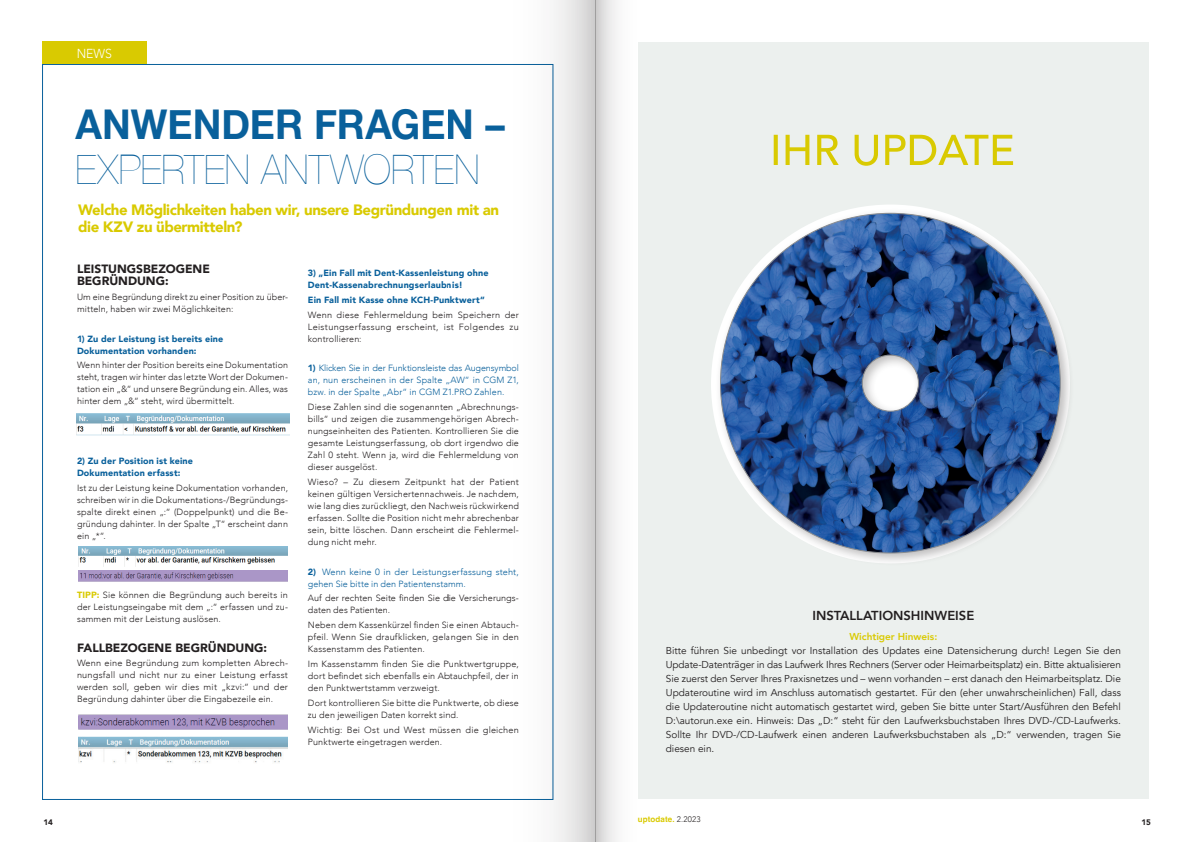
<style>
.page{position:relative;width:1191px;height:842px;background:#fff}
.page>*{position:absolute;margin:0;border:0;box-sizing:border-box;transform-origin:0 0}
.t1{font:200 41px "Helvetica Neue";color:#09609b;scale:.94 1}
.t2{font:700 41px "Helvetica Neue";color:#09609b;scale:.94 1}
.t3{font:900 15px/17px "Avenir";letter-spacing:-.025em;color:#d9ca01}
.t4{font:800 13px "Avenir";color:#231f20}
.t5{font:300 13px "Avenir";color:#fff;scale:.94 1}
.t6{font:900 12px/12px "Avenir";color:#231f20}
.t7{font:10px/14px "Avenir";color:#231f20;text-align:justify}
.t8{font:800 10px "Avenir";color:#d9ca01}
.t9{font:300 9px/12px "Avenir";letter-spacing:.015em;color:#231f20;text-align:justify}
.t10{font:900 9px/12px "Avenir";letter-spacing:.015em;color:#09609b}
.t11{font:300 9px/12px "Avenir";letter-spacing:.01em;color:#09609b;text-align:justify}
.t12{font:700 8px "Helvetica";letter-spacing:.015em;color:#d9ca01}
.t13{font:900 8px "Avenir";color:#231f20}
.s1{font-weight:900;color:#d9ca01}
.s2{font-weight:900}
.s3{font-family:"Avenir";font-weight:300;color:#231f20}
</style>
<div class="page">
<div style="left:638px;top:43px;width:510px;height:756px;background:#ecf0ee"></div>
<div style="left:714px;top:207px;width:360px;height:360px;background:#231f20;opacity:.3"></div>
<svg style="left:720px;top:213px;width:340px;height:340px"></svg>
<svg style="left:773px;top:135px;width:240px;height:31px"></svg>
<div style="left:42px;top:41px;width:105px;height:23px;background:#d9ca01"></div>
<img style="left:77px;top:413px;width:212px;height:22px">
<img style="left:78px;top:546px;width:210px;height:21px">
<img style="left:78px;top:571px;width:210px;height:10px">
<img style="left:78px;top:714px;width:209px;height:15px">
<img style="left:78px;top:737px;width:209px;height:26px">
<svg style="left:595px;top:0;width:74px;height:842px;fill:#ecf0ee"></svg>
<svg style="left:448px;top:0;width:147px;height:842px"></svg>
<h3 class="t5" style="left:77px;top:46px;width:39px">NEWS</h3>
<h1 class="t2" style="left:76px;top:93px;width:458px">ANWENDER FRAGEN –</h1>
<h1 class="t1" style="left:76px;top:138px;width:431px">EXPERTEN ANTWORTEN</h1>
<h2 class="t3" style="left:78px;top:201px;width:422px">Welche Möglichkeiten haben wir, unsere Begründungen mit an die KZV zu übermitteln?</h2>
<h3 class="t6" style="left:77px;top:263px;width:134px">LEISTUNGSBEZOGENE<br>BEGRÜNDUNG:</h3>
<p class="t9" style="left:77px;top:291px;width:212px">Um eine Begründung direkt zu einer Position zu über&shy;mitteln, haben wir zwei Möglichkeiten:</p>
<p class="t10" style="left:77px;top:332px;width:148px">1) Zu der Leistung ist bereits eine<br>Dokumentation vorhanden:</p>
<p class="t9" style="left:77px;top:359px;width:212px">Wenn hinter der Position bereits eine Dokumentation steht, tragen wir hinter das letzte Wort der Dokumen&shy;tation ein „&amp;“ und unsere Begründung ein. Alles, was hinter dem „&amp;“ steht, wird übermittelt.</p>
<p class="t10" style="left:77px;top:454px;width:118px">2) Zu der Position ist keine<br>Dokumentation erfasst:</p>
<p class="t9" style="left:77px;top:481px;width:212px">Ist zu der Leistung keine Dokumentation vorhanden, schreiben wir in die Dokumentations-/Begründungs&shy;spalte direkt einen „:“ (Doppelpunkt) und die Be&shy;gründung dahinter. In der Spalte „T“ erscheint dann ein „*“.</p>
<p class="t9" style="left:77px;top:589px;width:212px"><span class="s1">TIPP:</span> Sie können die Begründung auch bereits in der Leistungseingabe mit dem „:“ erfassen und zu&shy;sammen mit der Leistung auslösen.</p>
<h3 class="t6" style="left:77px;top:641px;width:191px">FALLBEZOGENE BEGRÜNDUNG:</h3>
<p class="t9" style="left:77px;top:657px;width:212px">Wenn eine Begründung zum kompletten Abrech&shy;nungsfall und nicht nur zu einer Leistung erfasst werden soll, geben wir dies mit „kzvi:“ und der Begründung dahinter über die Eingabezeile ein.</p>
<p class="t10" style="left:308px;top:266px;width:182px">3) „Ein Fall mit Dent-Kassenleistung ohne<br>Dent-Kassenabrechnungserlaubnis!</p>
<p class="t10" style="left:308px;top:293px;width:178px">Ein Fall mit Kasse ohne KCH-Punktwert“</p>
<p class="t9" style="left:308px;top:308px;width:212px">Wenn diese Fehlermeldung beim Speichern der Leistungserfassung erscheint, ist Folgendes zu kontrollieren:</p>
<p class="t11" style="left:308px;top:362px;width:212px"><span class="s2">1)</span> Klicken Sie in der Funktionsleiste das Augensymbol an, nun erscheinen in der Spalte „AW“ in CGM Z1, bzw. in der Spalte „Abr“ in CGM Z1.PRO Zahlen.</p>
<p class="t9" style="left:308px;top:401px;width:212px">Diese Zahlen sind die sogenannten „Abrechnungs&shy;bills“ und zeigen die zusammengehörigen Abrech&shy;nungseinheiten des Patienten. Kontrollieren Sie die gesamte Leistungserfassung, ob dort irgendwo die Zahl 0 steht. Wenn ja, wird die Fehlermeldung von dieser ausgelöst.</p>
<p class="t9" style="left:308px;top:476px;width:212px">Wieso? – Zu diesem Zeitpunkt hat der Patient keinen gültigen Versichertennachweis. Je nachdem, wie lang dies zurückliegt, den Nachweis rückwirkend erfassen. Sollte die Position nicht mehr abrechenbar sein, bitte löschen. Dann erscheint die Fehlermel&shy;dung nicht mehr.</p>
<p class="t11" style="left:308px;top:565px;width:212px"><span class="s2">2)</span> Wenn keine 0 in der Leistungserfassung steht, gehen Sie bitte in den Patientenstamm.</p>
<p class="t9" style="left:308px;top:592px;width:212px">Auf der rechten Seite finden Sie die Versicherungs&shy;daten des Patienten.</p>
<p class="t9" style="left:308px;top:619px;width:212px">Neben dem Kassenkürzel finden Sie einen Abtauch&shy;pfeil. Wenn Sie draufklicken, gelangen Sie in den Kassenstamm des Patienten.</p>
<p class="t9" style="left:308px;top:658px;width:212px">Im Kassenstamm finden Sie die Punktwertgruppe, dort befindet sich ebenfalls ein Abtauchpfeil, der in den Punktwertstamm verzweigt.</p>
<p class="t9" style="left:308px;top:697px;width:212px">Dort kontrollieren Sie bitte die Punktwerte, ob diese zu den jeweiligen Daten korrekt sind.</p>
<p class="t9" style="left:308px;top:724px;width:212px">Wichtig: Bei Ost und West müssen die gleichen<br>Punktwerte eingetragen werden.</p>
<p class="t13" style="left:43px;top:815px;width:11px">14</p>
<h3 class="t4" style="left:812px;top:606px;width:163px">INSTALLATIONSHINWEISE</h3>
<p class="t8" style="left:849px;top:629px;width:89px">Wichtiger Hinweis:</p>
<p class="t7" style="left:666px;top:644px;width:456px">Bitte führen Sie unbedingt vor Installation des Updates eine Datensicherung durch! Legen Sie den Update-Datenträger in das Laufwerk Ihres Rechners (Server oder Heimarbeitsplatz) ein. Bitte aktualisieren Sie zuerst den Server Ihres Praxisnetzes und – wenn vorhanden – erst danach den Heimarbeitsplatz. Die Updateroutine wird im Anschluss automatisch gestartet. Für den (eher unwahrscheinlichen) Fall, dass die Updateroutine nicht automatisch gestartet wird, geben Sie bitte unter Start/Ausführen den Befehl D:\autorun.exe ein. Hinweis: Das „D:“ steht für den Laufwerksbuchstaben Ihres DVD-/CD-Laufwerks.<br>Sollte Ihr DVD-/CD-Laufwerk einen anderen Laufwerksbuchstaben als „D:“ verwenden, tragen Sie diesen ein.</p>
<p class="t12" style="left:638px;top:814px;width:64px">uptodate. <span class="s3">2.2023</span></p>
<p class="t13" style="left:1141px;top:815px;width:11px">15</p>
</div>
